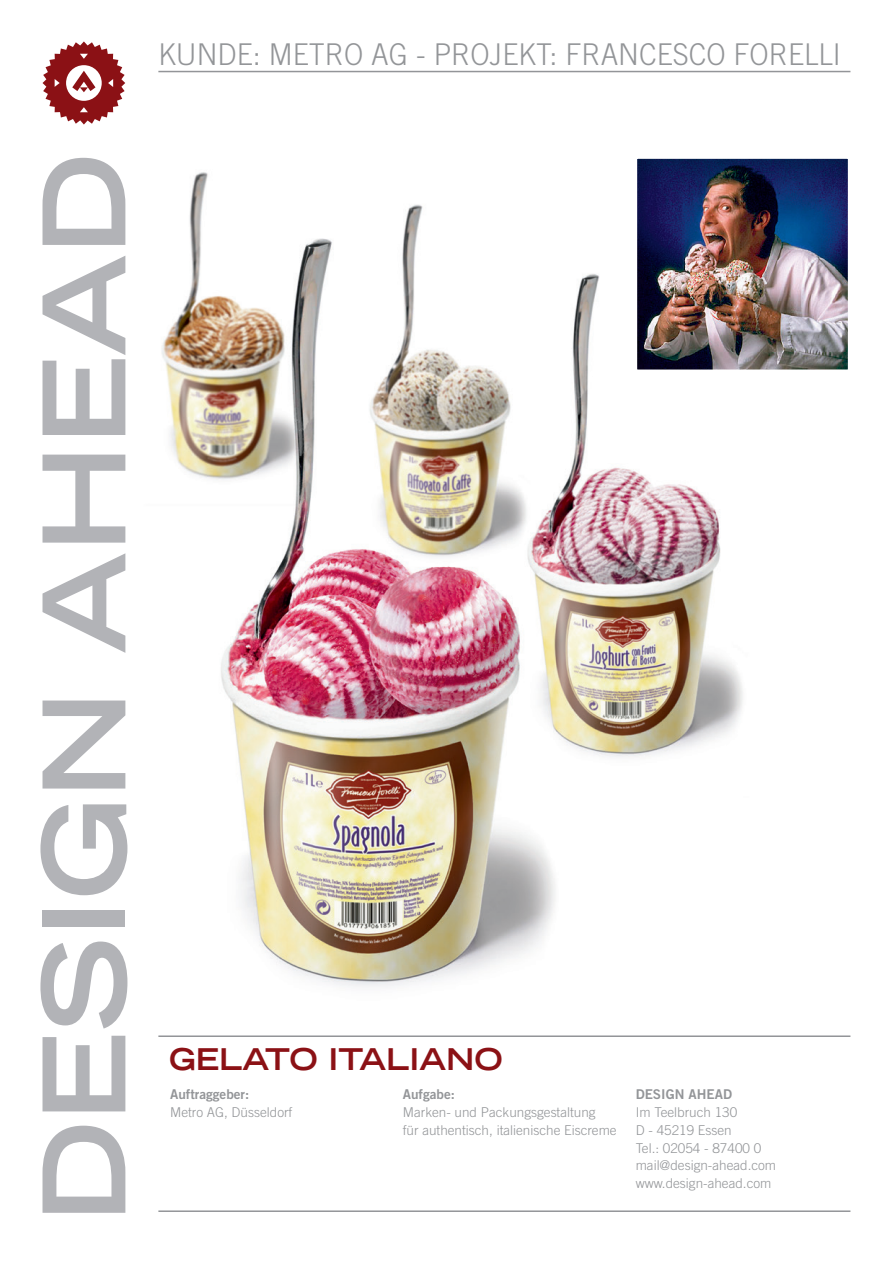
<style>
.page{position:relative;width:893px;height:1263px;background:#fff}
.page>*{position:absolute;margin:0;border:0;box-sizing:border-box;transform-origin:0 0}
.t1{font:700 expanded 114px "Trade Gothic LT Std";color:#b2b3b7}
.t2{font:300 30px "Trade Gothic LT Std";color:#939598;scale:.96 1}
.t3{font:700 expanded 30px "Trade Gothic LT Std";color:#8b1115}
.t4{font:300 13.5px/18px "Trade Gothic";color:#939598}
.t5{font:13.5px "Trade Gothic Bold Two";color:#939598}
</style>
<div class="page">
<img style="left:161px;top:172px;width:582px;height:815px">
<hr style="left:158px;top:71px;width:692px;height:1px;background:#939598">
<hr style="left:158px;top:1210px;width:692px;height:2px;background:#939598">
<hr style="left:158px;top:1035px;width:692px;height:2px;background:#939598">
<img style="left:639px;top:160px;width:207px;height:208px">
<div style="left:636px;top:157px;width:213px;height:214px;border:2px solid #fff"></div>
<svg style="left:43px;top:41px;width:82px;height:84px"></svg>
<h2 class="t2" style="left:158px;top:37px;width:712px">KUNDE: METRO AG - PROJEKT: FRANCESCO FORELLI</h2>
<h1 class="t1" style="left:10px;top:1222px;width:1071px;rotate:-90deg">DESIGN AHEAD</h1>
<h2 class="t3" style="left:169px;top:1040px;width:335px">GELATO ITALIANO</h2>
<p class="t5" style="left:170px;top:1085px;width:81px">Auftraggeber:</p>
<p class="t4" style="left:170px;top:1102px;width:124px">Metro AG, Düsseldorf</p>
<p class="t5" style="left:403px;top:1085px;width:54px">Aufgabe:</p>
<p class="t4" style="left:403px;top:1102px;width:215px">Marken- und Packungsgestaltung<br>für authentisch, italienische Eiscreme</p>
<p class="t5" style="left:636px;top:1085px;width:98px">DESIGN AHEAD</p>
<p class="t4" style="left:636px;top:1102px;width:142px">Im Teelbruch 130<br>D - 45219 Essen<br>Tel.: 02054 - 87400 0 mail@design-ahead.com www.design-ahead.com</p>
</div>
